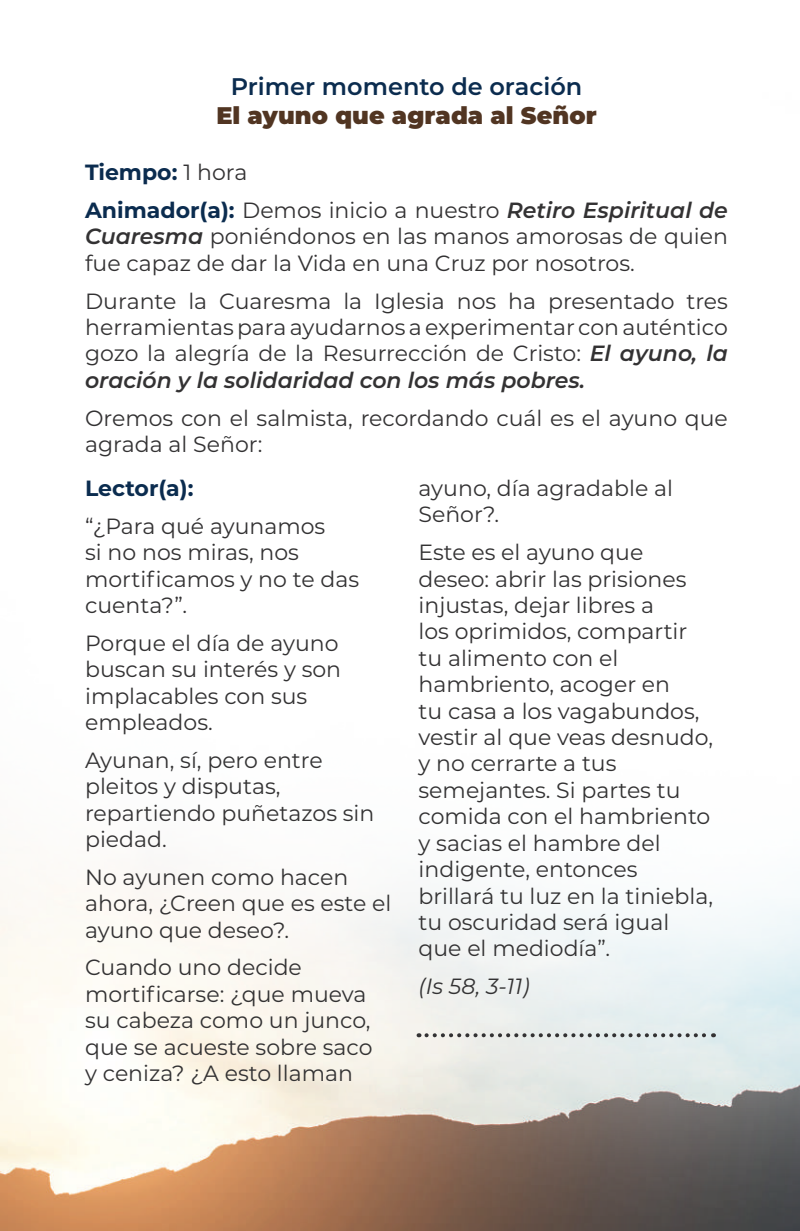
<style>
.page{position:relative;width:800px;height:1231px;background:#fff}
.page>*{position:absolute;margin:0;border:0;box-sizing:border-box;transform-origin:0 0}
.t1{font:900 24px "Montserrat";color:#513522}
.t2{font:600 24px "Montserrat";color:#0b2c4f}
.t3{font:22px/26.4px "Montserrat";color:#333233}
.t4{font:italic 22px "Montserrat";color:#333233}
.t5{font:700 22px "Montserrat";color:#0b2c4f}
.s1{font-weight:700;color:#0b2c4f}
.s2{font-weight:600;font-style:italic}
</style>
<div class="page">
<img style="left:0;top:862px;width:799px;height:368px">
<svg style="left:426px;top:1033px;width:287px;height:4px"></svg>
<p class="t2" style="left:231px;top:70px;width:353px">Primer momento de oración</p>
<p class="t1" style="left:216px;top:97px;width:382px">El ayuno que agrada al Señor</p>
<p class="t3" style="left:85px;top:153px;width:644px;line-height:37.8px"><span class="s1">Tiempo:</span> 1 hora<br><span class="s1">Animador(a):</span> Demos inicio a nuestro <span class="s2">Retiro Espiritual de</span></p>
<p class="t3" style="left:85px;top:222px;width:644px"><span class="s2">Cuaresma</span> poniéndonos en las manos amorosas de quien fue capaz de dar la Vida en una Cruz por nosotros.</p>
<p class="t3" style="left:85px;top:287px;width:644px;text-align:justify">Durante la Cuaresma la Iglesia nos ha presentado tres herramientas para ayudarnos a experimentar con auténtico gozo la alegría de la Resurrección de Cristo: <span class="s2">El ayuno, la oración y la solidaridad con los más pobres.</span></p>
<p class="t3" style="left:85px;top:403px;width:644px">Oremos con el salmista, recordando cuál es el ayuno que agrada al Señor:</p>
<p class="t5" style="left:85px;top:472px;width:110px">Lector(a):</p>
<p class="t3" style="left:85px;top:512px;width:275px">“¿Para qué ayunamos<br>si no nos miras, nos mortificamos y no te das cuenta?”.</p>
<p class="t3" style="left:85px;top:629px;width:257px">Porque el día de ayuno buscan su interés y son implacables con sus empleados.</p>
<p class="t3" style="left:85px;top:745px;width:291px">Ayunan, sí, pero entre pleitos y disputas, repartiendo puñetazos sin piedad.</p>
<p class="t3" style="left:85px;top:862px;width:308px">No ayunen como hacen ahora, ¿Creen que es este el ayuno que deseo?.</p>
<p class="t3" style="left:85px;top:953px;width:289px">Cuando uno decide mortificarse: ¿que mueva su cabeza como un junco, que se acueste sobre saco y ceniza? ¿A esto llaman</p>
<p class="t3" style="left:418px;top:474px;width:256px">ayuno, día agradable al<br>Señor?.</p>
<p class="t3" style="left:418px;top:538px;width:296px">Este es el ayuno que deseo: abrir las prisiones injustas, dejar libres a<br>los oprimidos, compartir tu alimento con el hambriento, acoger en<br>tu casa a los vagabundos, vestir al que veas desnudo, y no cerrarte a tus semejantes. Si partes tu comida con el hambriento y sacias el hambre del indigente, entonces brillará tu luz en la tiniebla, tu oscuridad será igual que el mediodía”.</p>
<p class="t4" style="left:418px;top:971px;width:113px">(Is 58, 3-11)</p>
</div>
